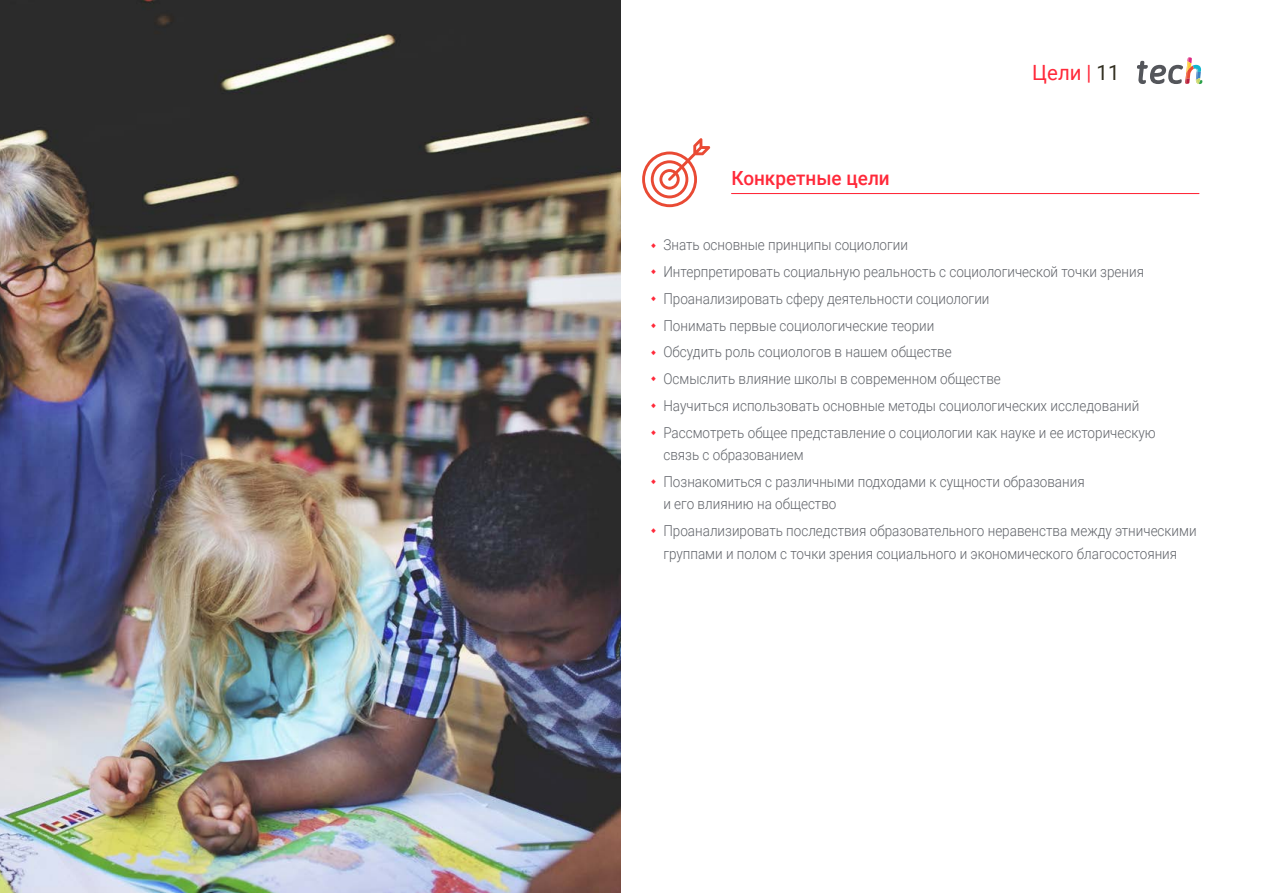
<style>
.page{position:relative;width:1263px;height:893px;background:#fff}
.page>*{position:absolute;margin:0;border:0;box-sizing:border-box;transform-origin:0 0}
.t1{font:21px "Roboto";color:#ff293a}
.t2{font:500 19.5px "Roboto";color:#ff293a}
.t3{font:300 15px/26.7px "Roboto";color:#61646a;scale:.9 1}
.s1{color:#312e20}
</style>
<div class="page">
<svg style="left:642px;top:138px;width:68px;height:69px"></svg>
<hr style="left:731px;top:193px;width:468px;height:1px;background:#ff293a">
<svg style="left:1137px;top:57px;width:65px;height:27px"></svg>
<img style="left:0;top:0;width:621px;height:893px">
<h2 class="t2" style="left:731px;top:165px;width:160px">Конкретные цели</h2>
<h1 class="t1" style="left:1032px;top:57px;width:89px">Цели | <span class="s1">11</span></h1>
<p class="t3" style="left:663px;top:231px;width:549px">Знать основные принципы социологии<br>Интерпретировать социальную реальность с социологической точки зрения Проанализировать сферу деятельности социологии<br>Понимать первые социологические теории<br>Обсудить роль социологов в нашем обществе<br>Осмыслить влияние школы в современном обществе<br>Научиться использовать основные методы социологических исследований Рассмотреть общее представление о социологии как науке и ее историческую</p>
<p class="t3" style="left:663px;top:441px;width:470px">связь с образованием<br>Познакомиться с различными подходами к сущности образования</p>
<p class="t3" style="left:663px;top:490px;width:594px">и его влиянию на общество<br>Проанализировать последствия образовательного неравенства между этническими</p>
<p class="t3" style="left:663px;top:539px;width:572px">группами и полом с точки зрения социального и экономического благосостояния</p>
</div>
